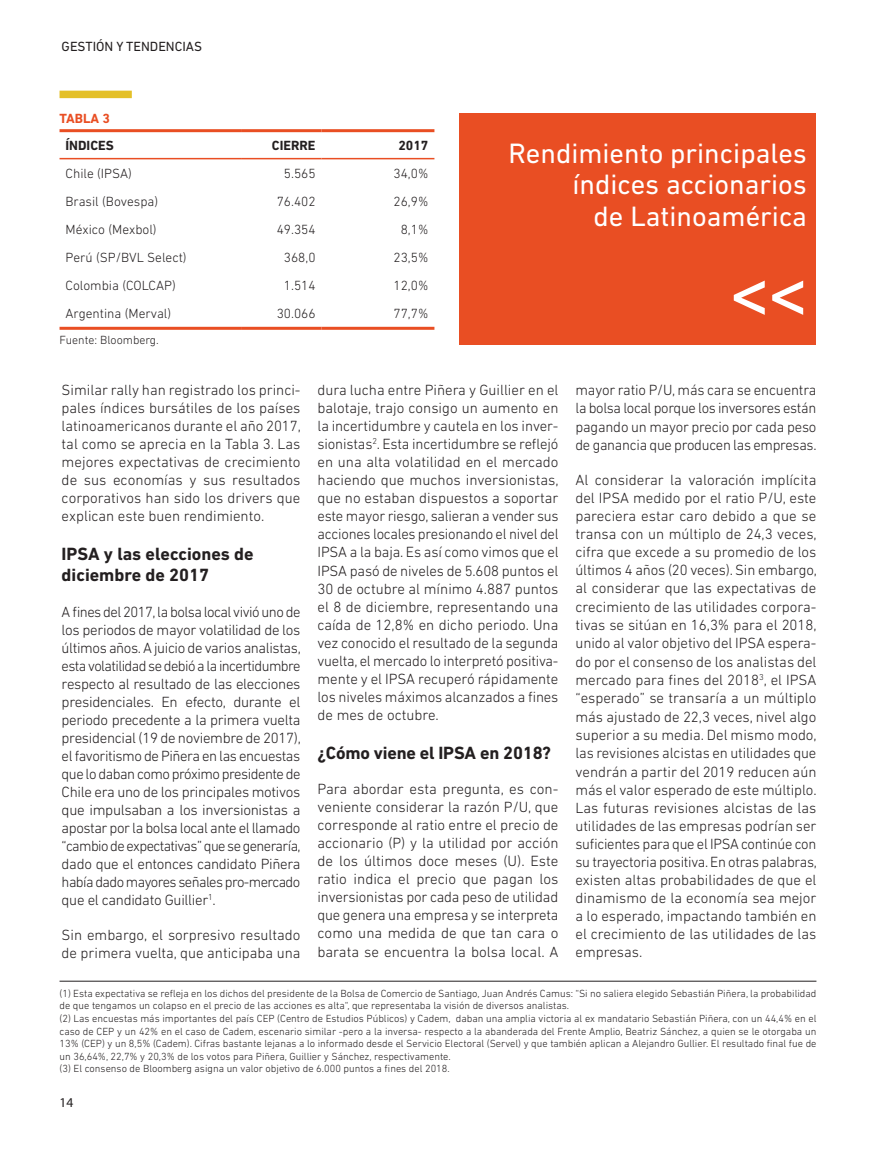
<style>
.page{position:relative;width:893px;height:1149px;background:#fff}
.page>*{position:absolute;margin:0;border:0;box-sizing:border-box;transform-origin:0 0}
.t1{font:700 64.5px "Myriad Pro";color:#fff}
.t2{font:28.5px/31.5px "DIN Next LT Pro";color:#fff;text-align:right}
.t3{font:700 18px/21.6px "DIN Next LT Pro";color:#231f20}
.t4{font:300 15px/18px "DIN Next LT Pro";color:#231f20;text-align:justify}
.t5{font:300 13.5px "DIN Next LT Pro";color:#231f20}
.t6{font:13.5px "DIN Next LT Pro";color:#231f20}
.t7{font:700 13.5px "DIN Next LT Pro";color:#231f20}
.t8{font:700 13.5px "DIN Next LT Pro";color:#e94e23}
.t9{font:13.5px "Myriad Pro";color:#231f20}
.t10{font:300 12px "DIN Next LT Pro";color:#231f20}
.t11{font:300 10.5px/12.6px "DIN Next LT Pro";color:#231f20}
</style>
<div class="page">
<hr style="left:60px;top:129px;width:181px;height:3px;background:#e94e23">
<hr style="left:241px;top:129px;width:81px;height:3px;background:#e94e23">
<hr style="left:322px;top:129px;width:112px;height:3px;background:#e94e23">
<hr style="left:60px;top:158px;width:181px;height:1px;background:#e94e23">
<hr style="left:241px;top:158px;width:81px;height:1px;background:#e94e23">
<hr style="left:322px;top:158px;width:112px;height:1px;background:#e94e23">
<hr style="left:60px;top:327px;width:181px;height:3px;background:#e94e23">
<hr style="left:241px;top:327px;width:81px;height:3px;background:#e94e23">
<hr style="left:322px;top:327px;width:112px;height:3px;background:#e94e23">
<div style="left:459px;top:113px;width:357px;height:231px;background:#e94e23"></div>
<hr style="left:60px;top:980px;width:756px;height:1px;background:#231f20">
<div style="left:60px;top:91px;width:72px;height:7px;background:#e4c028"></div>
<p class="t6" style="left:62px;top:38px;width:142px">GESTIÓN Y TENDENCIAS</p>
<p class="t8" style="left:60px;top:111px;width:52px">TABLA 3</p>
<p class="t7" style="left:66px;top:137px;width:50px">ÍNDICES</p>
<p class="t7" style="left:272px;top:137px;width:45px">CIERRE</p>
<p class="t7" style="left:398px;top:137px;width:32px">2017</p>
<p class="t5" style="left:66px;top:165px;width:68px">Chile (IPSA)</p>
<p class="t5" style="left:284px;top:165px;width:33px">5.565</p>
<p class="t5" style="left:394px;top:165px;width:36px">34,0%</p>
<p class="t5" style="left:66px;top:193px;width:94px">Brasil (Bovespa)</p>
<p class="t5" style="left:277px;top:193px;width:40px">76.402</p>
<p class="t5" style="left:394px;top:193px;width:36px">26,9%</p>
<p class="t5" style="left:66px;top:221px;width:93px">México (Mexbol)</p>
<p class="t5" style="left:277px;top:221px;width:40px">49.354</p>
<p class="t5" style="left:401px;top:221px;width:29px">8,1%</p>
<p class="t5" style="left:66px;top:249px;width:123px">Perú (SP/BVL Select)</p>
<p class="t5" style="left:284px;top:249px;width:33px">368,0</p>
<p class="t5" style="left:394px;top:249px;width:36px">23,5%</p>
<p class="t5" style="left:66px;top:277px;width:112px">Colombia (COLCAP)</p>
<p class="t5" style="left:284px;top:277px;width:33px">1.514</p>
<p class="t5" style="left:394px;top:277px;width:36px">12,0%</p>
<p class="t5" style="left:66px;top:306px;width:107px">Argentina (Merval)</p>
<p class="t5" style="left:277px;top:306px;width:40px">30.066</p>
<p class="t5" style="left:394px;top:306px;width:36px">77,7%</p>
<p class="t10" style="left:60px;top:333px;width:101px">Fuente: Bloomberg.</p>
<h2 class="t2" style="left:509px;top:137px;width:300px">Rendimiento principales índices accionarios<br>de Latinoamérica</h2>
<h1 class="t1" style="left:730px;top:251px;width:78px">&lt;&lt;</h1>
<p class="t4" style="left:62px;top:380px;width:241px">Similar rally han registrado los princi&shy;pales índices bursátiles de los países latinoamericanos durante el año 2017, tal como se aprecia en la Tabla 3. Las mejores expectativas de crecimiento de sus economías y sus resultados corporativos han sido los drivers que explican este buen rendimiento.</p>
<p class="t3" style="left:62px;top:542px;width:193px">IPSA y las elecciones de diciembre de 2017</p>
<p class="t4" style="left:62px;top:602px;width:241px">A fines del 2017, la bolsa local vivió uno de los periodos de mayor volatilidad de los últimos años. A juicio de varios analistas, esta volatilidad se debió a la incertidumbre respecto al resultado de las elecciones presidenciales. En efecto, durante el periodo precedente a la primera vuelta presidencial (19 de noviembre de 2017), el favoritismo de Piñera en las encuestas que lo daban como próximo presidente de Chile era uno de los principales motivos que impulsaban a los inversionistas a apostar por la bolsa local ante el llamado “cambio de expectativas” que se generaría, dado que el entonces candidato Piñera había dado mayores señales pro-mercado que el candidato Guillier<sup>1</sup>.</p>
<p class="t4" style="left:62px;top:925px;width:240px">Sin embargo, el sorpresivo resultado de primera vuelta, que anticipaba una</p>
<p class="t4" style="left:317px;top:380px;width:243px">dura lucha entre Piñera y Guillier en el balotaje, trajo consigo un aumento en la incertidumbre y cautela en los inver&shy;sionistas<sup>2</sup>. Esta incertidumbre se reflejó en una alta volatilidad en el mercado haciendo que muchos inversionistas, que no estaban dispuestos a soportar este mayor riesgo, salieran a vender sus acciones locales presionando el nivel del IPSA a la baja. Es así como vimos que el IPSA pasó de niveles de 5.608 puntos el 30 de octubre al mínimo 4.887 puntos el 8 de diciembre, representando una caída de 12,8% en dicho periodo. Una vez conocido el resultado de la segunda vuelta, el mercado lo interpretó positiva&shy;mente y el IPSA recuperó rápidamente los niveles máximos alcanzados a fines de mes de octubre.</p>
<p class="t3" style="left:317px;top:741px;width:235px">¿Cómo viene el IPSA en 2018?</p>
<p class="t4" style="left:317px;top:779px;width:242px">Para abordar esta pregunta, es con&shy;veniente considerar la razón P/U, que corresponde al ratio entre el precio de accionario (P) y la utilidad por acción de los últimos doce meses (U). Este ratio indica el precio que pagan los inversionistas por cada peso de utilidad que genera una empresa y se interpreta como una medida de que tan cara o barata se encuentra la bolsa local. A</p>
<p class="t4" style="left:575px;top:380px;width:243px">mayor ratio P/U, más cara se encuentra la bolsa local porque los inversores están pagando un mayor precio por cada peso de ganancia que producen las empresas.</p>
<p class="t4" style="left:575px;top:470px;width:243px">Al considerar la valoración implícita del IPSA medido por el ratio P/U, este pareciera estar caro debido a que se transa con un múltiplo de 24,3 veces, cifra que excede a su promedio de los últimos 4 años (20 veces). Sin embargo, al considerar que las expectativas de crecimiento de las utilidades corpora&shy;tivas se sitúan en 16,3% para el 2018, unido al valor objetivo del IPSA espera&shy;do por el consenso de los analistas del mercado para fines del 2018<sup>3</sup>, el IPSA “esperado” se transaría a un múltiplo más ajustado de 22,3 veces, nivel algo superior a su media. Del mismo modo, las revisiones alcistas en utilidades que vendrán a partir del 2019 reducen aún más el valor esperado de este múltiplo.<br>Las futuras revisiones alcistas de las utilidades de las empresas podrían ser suficientes para que el IPSA continúe con su trayectoria positiva. En otras palabras, existen altas probabilidades de que el dinamismo de la economía sea mejor a lo esperado, impactando también en el crecimiento de las utilidades de las empresas.</p>
<p class="t11" style="left:60px;top:986px;width:758px">(1) Esta expectativa se refleja en los dichos del presidente de la Bolsa de Comercio de Santiago, Juan Andrés Camus: “Si no saliera elegido Sebastián Piñera, la probabilidad de que tengamos un colapso en el precio de las acciones es alta“, que representaba la visión de diversos analistas.<br>(2) Las encuestas más importantes del país CEP (Centro de Estudios Públicos) y Cadem, daban una amplia victoria al ex mandatario Sebastián Piñera, con un 44,4% en el caso de CEP y un 42% en el caso de Cadem, escenario similar -pero a la inversa- respecto a la abanderada del Frente Amplio, Beatriz Sánchez, a quien se le otorgaba un 13% (CEP) y un 8,5% (Cadem). Cifras bastante lejanas a lo informado desde el Servicio Electoral (Servel) y que también aplican a Alejandro Gullier. El resultado final fue de un 36,64%, 22,7% y 20,3% de los votos para Piñera, Guillier y Sánchez, respectivamente.<br>(3) El consenso de Bloomberg asigna un valor objetivo de 6.000 puntos a fines del 2018.</p>
<p class="t9" style="left:60px;top:1093px;width:15px">14</p>
</div>
